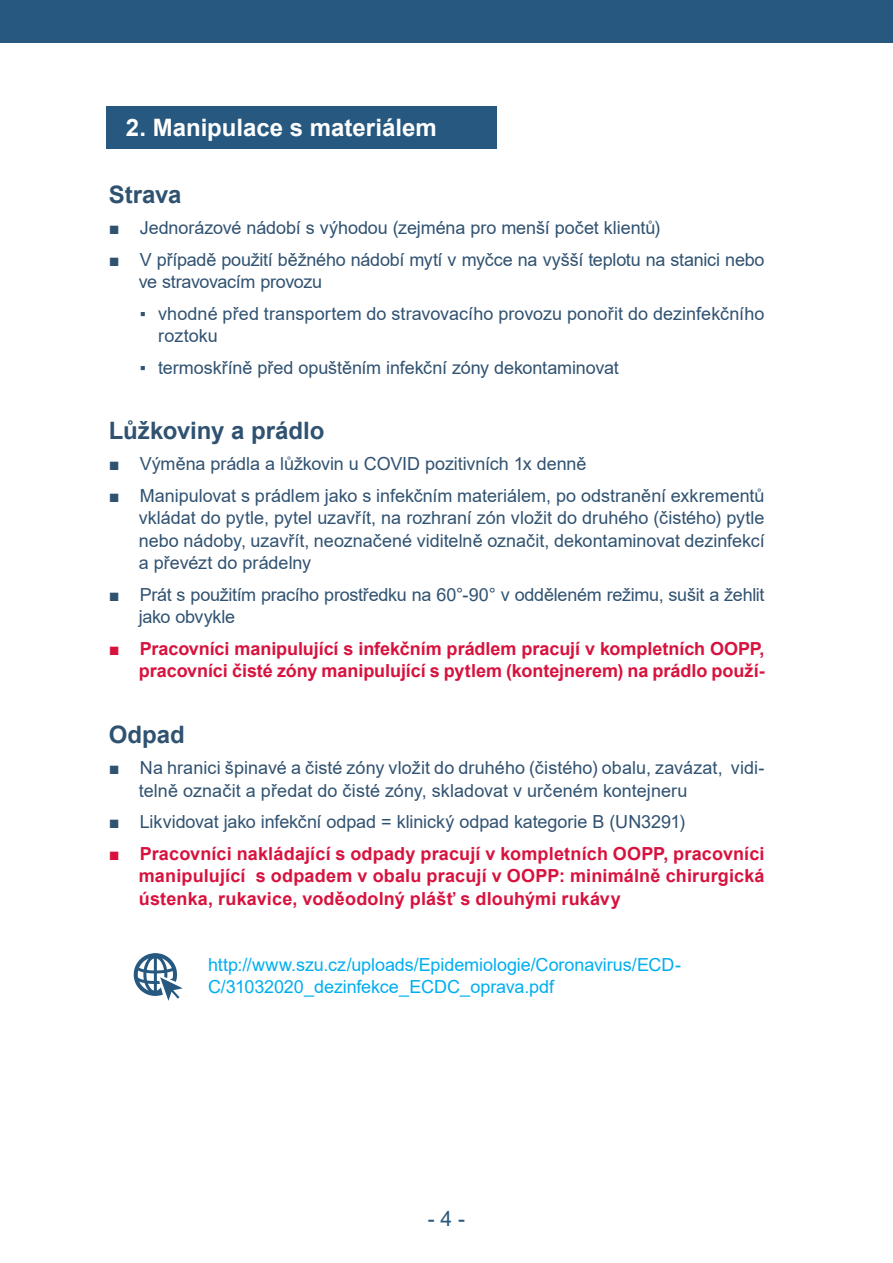
<style>
.page{position:relative;width:893px;height:1263px;background:#fff}
.page>*{position:absolute;margin:0;border:0;box-sizing:border-box;transform-origin:0 0}
.t1{font:700 24px "Arial";color:#305271}
.t2{font:700 24px "Arial";color:#fff}
.t3{font:21px "Arial";color:#27587f}
.t4{font:18px/22.5px "Arial";letter-spacing:-.005em;color:#305271}
.t5{font:700 18px/22.5px "Arial";letter-spacing:-.005em;color:#d7123e;text-align:justify}
.t6{font:18px/22.5px "Arial";letter-spacing:-.005em;color:#00aeef}
.s1{font-weight:400}
</style>
<div class="page">
<div style="left:0;top:0;width:893px;height:43px;background:#27587f"></div>
<svg style="left:133px;top:953px;width:50px;height:48px"></svg>
<div style="left:106px;top:106px;width:391px;height:43px;background:#27587f"></div>
<h1 class="t2" style="left:126px;top:110px;width:313px">2. Manipulace s materiálem</h1>
<h1 class="t1" style="left:109px;top:177px;width:74px">Strava</h1>
<p class="t4" style="left:109px;top:216px;width:553px">■ Jednorázové nádobí s výhodou (zejména pro menší počet klientů)</p>
<p class="t4" style="left:139px;top:248px;width:627px;text-indent:-30px">■ V případě použití běžného nádobí mytí v myčce na vyšší teplotu na stanici nebo ve stravovacím provozu</p>
<p class="t4" style="left:158px;top:302px;width:608px;text-indent:-18px">▪ vhodné před transportem do stravovacího provozu ponořit do dezinfekčního roztoku</p>
<p class="t4" style="left:140px;top:356px;width:481px">▪ termoskříně před opuštěním infekční zóny dekontaminovat</p>
<h1 class="t1" style="left:109px;top:413px;width:217px">Lůžkoviny a prádlo</h1>
<p class="t4" style="left:109px;top:452px;width:479px">■ Výměna prádla a lůžkovin u COVID pozitivních 1x denně</p>
<p class="t4" style="left:139px;top:484px;width:627px;text-align:justify;text-indent:-30px">■ Manipulovat s prádlem jako s infekčním materiálem, po odstranění exkrementů vkládat do pytle, pytel uzavřít, na rozhraní zón vložit do druhého (čistého) pytle nebo nádoby, uzavřít, neoznačené viditelně označit, dekontaminovat dezinfekcí a převézt do prádelny</p>
<p class="t4" style="left:139px;top:583px;width:627px;text-indent:-30px">■ Prát s použitím pracího prostředku na 60°-90° v odděleném režimu, sušit a žehlit jako obvykle</p>
<p class="t5" style="left:109px;top:637px;width:657px;text-align:right">■ Pracovníci manipulující s infekčním prádlem pracují v kompletních OOPP, pracovníci čisté zóny manipulující s pytlem (kontejnerem) na prádlo použí-</p>
<h1 class="t1" style="left:109px;top:717px;width:78px">Odpad</h1>
<p class="t4" style="left:139px;top:757px;width:627px;text-indent:-30px">■ Na hranici špinavé a čisté zóny vložit do druhého (čistého) obalu, zavázat, vidi&shy;telně označit a předat do čisté zóny, skladovat v určeném kontejneru</p>
<p class="t4" style="left:109px;top:811px;width:578px">■ Likvidovat jako infekční odpad = klinický odpad kategorie B (UN3291)</p>
<p class="t5" style="left:139px;top:842px;width:627px;text-indent:-30px"><span class="s1">■</span> Pracovníci nakládající s odpady pracují v kompletních OOPP, pracovníci manipulující s odpadem v obalu pracují v OOPP: minimálně chirurgická ústenka, rukavice, voděodolný plášť s dlouhými rukávy</p>
<p class="t6" style="left:208px;top:953px;width:474px">http://www.szu.cz/uploads/Epidemiologie/Coronavirus/ECD-<br>C/31032020_dezinfekce_ECDC_oprava.pdf</p>
<p class="t3" style="left:428px;top:1204px;width:39px">- 4 -</p>
</div>
